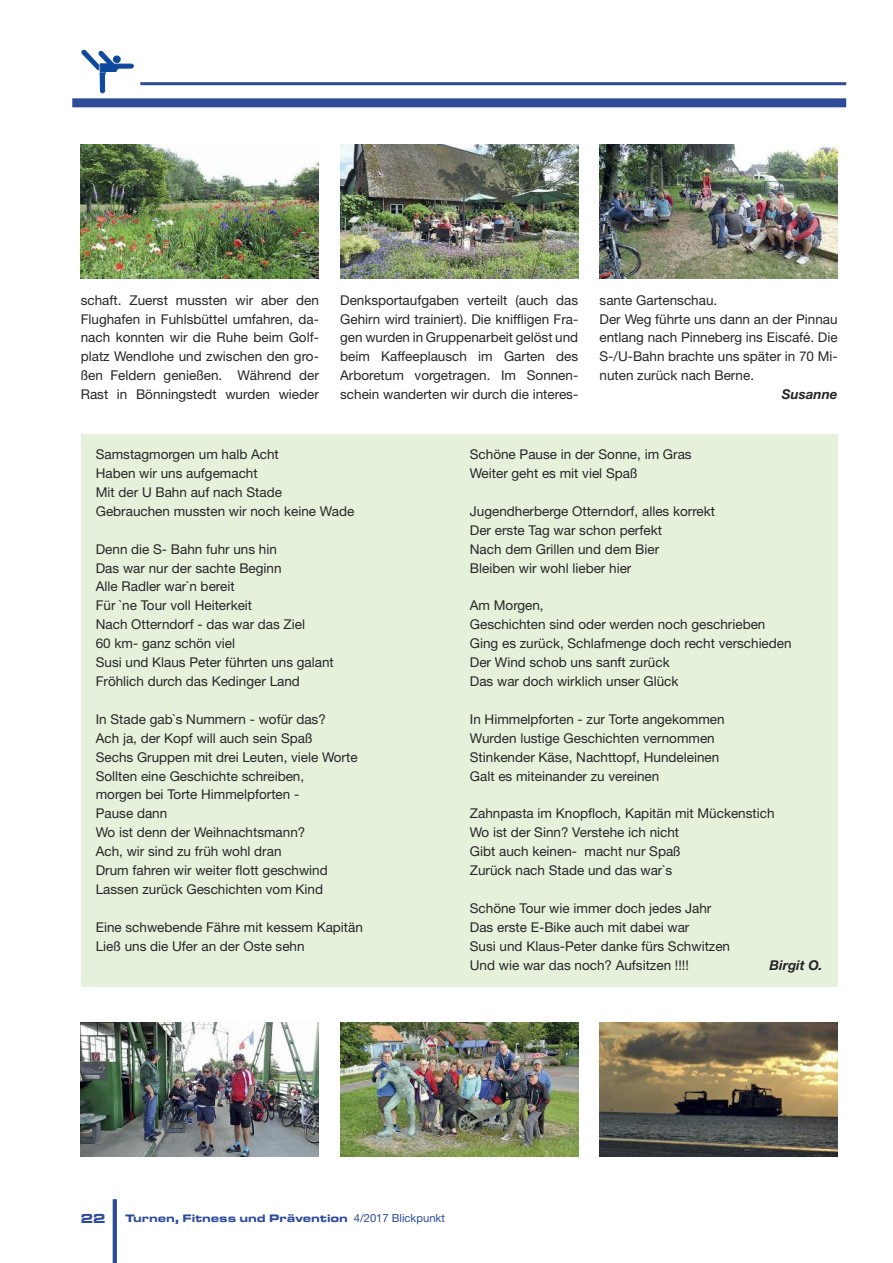
<style>
.page{position:relative;width:893px;height:1263px;background:#fff}
.page>*{position:absolute;margin:0;border:0;box-sizing:border-box;transform-origin:0 0}
.t1{font:13.5px/18.9px "Helvetica Neue";color:#272627}
.t2{font:italic 700 13.5px "Helvetica Neue";color:#272627}
.t3{font:13.5px "Microgramma Bold Ext";color:#2e4b9a}
.t4{font:11.25px "Microgramma D Bold Exte";letter-spacing:.05em;color:#2e4b9a}
.s1{font-family:"Helvetica Neue"}
</style>
<div class="page">
<div style="left:81px;top:434px;width:757px;height:553px;background:#e6f1dc"></div>
<hr style="left:113px;top:1199px;width:4px;height:64px;background:#2e4b9a">
<hr style="left:140px;top:82px;width:706px;height:3px;background:#2e4b9a">
<div style="left:72px;top:98px;width:774px;height:9px;background:#2e4b9a"></div>
<svg style="left:81px;top:50px;width:53px;height:44px"></svg>
<img style="left:81px;top:1023px;width:238px;height:134px">
<img style="left:340px;top:1023px;width:238px;height:134px">
<img style="left:600px;top:1023px;width:238px;height:134px">
<img style="left:340px;top:145px;width:238px;height:133px">
<img style="left:81px;top:145px;width:238px;height:133px">
<img style="left:600px;top:145px;width:238px;height:133px">
<p class="t1" style="left:81px;top:292px;width:240px;text-align:justify">schaft. Zuerst mussten wir aber den Flughafen in Fuhlsbüttel umfahren, da&shy;nach konnten wir die Ruhe beim Golf&shy;platz Wendlohe und zwischen den gro&shy;ßen Feldern genießen. Während der Rast in Bönningstedt wurden wieder</p>
<p class="t1" style="left:340px;top:292px;width:240px;text-align:justify">Denksportaufgaben verteilt (auch das Gehirn wird trainiert). Die kniffligen Fra&shy;gen wurden in Gruppenarbeit gelöst und beim Kaffeeplausch im Garten des Arboretum vorgetragen. Im Sonnen&shy;schein wanderten wir durch die interes-</p>
<p class="t1" style="left:600px;top:292px;width:240px">sante Gartenschau.<br>Der Weg führte uns dann an der Pinnau entlang nach Pinneberg ins Eiscafé. Die<br>S-/U-Bahn brachte uns später in 70 Mi&shy;nuten zurück nach Berne.</p>
<p class="t2" style="left:782px;top:389px;width:57px">Susanne</p>
<p class="t1" style="left:96px;top:446px;width:260px">Samstagmorgen um halb Acht<br>Haben wir uns aufgemacht<br>Mit der U Bahn auf nach Stade<br>Gebrauchen mussten wir noch keine Wade</p>
<p class="t1" style="left:96px;top:541px;width:240px">Denn die S- Bahn fuhr uns hin<br>Das war nur der sachte Beginn<br>Alle Radler war`n bereit<br>Für `ne Tour voll Heiterkeit<br>Nach Otterndorf - das war das Ziel<br>60 km- ganz schön viel<br>Susi und Klaus Peter führten uns galant<br>Fröhlich durch das Kedinger Land</p>
<p class="t1" style="left:96px;top:711px;width:263px">In Stade gab`s Nummern - wofür das?<br>Ach ja, der Kopf will auch sein Spaß<br>Sechs Gruppen mit drei Leuten, viele Worte<br>Sollten eine Geschichte schreiben,<br>morgen bei Torte Himmelpforten -<br>Pause dann<br>Wo ist denn der Weihnachtsmann?<br>Ach, wir sind zu früh wohl dran<br>Drum fahren wir weiter flott geschwind<br>Lassen zurück Geschichten vom Kind</p>
<p class="t1" style="left:96px;top:919px;width:269px">Eine schwebende Fähre mit kessem Kapitän<br>Ließ uns die Ufer an der Oste sehn</p>
<p class="t1" style="left:470px;top:446px;width:223px">Schöne Pause in der Sonne, im Gras<br>Weiter geht es mit viel Spaß</p>
<p class="t1" style="left:470px;top:503px;width:247px">Jugendherberge Otterndorf, alles korrekt<br>Der erste Tag war schon perfekt<br>Nach dem Grillen und dem Bier<br>Bleiben wir wohl lieber hier</p>
<p class="t1" style="left:470px;top:597px;width:323px">Am Morgen,<br>Geschichten sind oder werden noch geschrieben Ging es zurück, Schlafmenge doch recht verschieden Der Wind schob uns sanft zurück<br>Das war doch wirklich unser Glück</p>
<p class="t1" style="left:470px;top:711px;width:256px">In Himmelpforten - zur Torte angekommen Wurden lustige Geschichten vernommen Stinkender Käse, Nachttopf, Hundeleinen Galt es miteinander zu vereinen</p>
<p class="t1" style="left:470px;top:805px;width:306px">Zahnpasta im Knopfloch, Kapitän mit Mückenstich Wo ist der Sinn? Verstehe ich nicht<br>Gibt auch keinen- macht nur Spaß<br>Zurück nach Stade und das war`s</p>
<p class="t1" style="left:470px;top:900px;width:262px">Schöne Tour wie immer doch jedes Jahr Das erste E-Bike auch mit dabei war<br>Susi und Klaus-Peter danke fürs Schwitzen Und wie war das noch? Aufsitzen !!!!</p>
<p class="t2" style="left:769px;top:960px;width:55px">Birgit O.</p>
<p class="t3" style="left:81px;top:1213px;width:26px">22</p>
<p class="t4" style="left:125px;top:1212px;width:321px">Turnen, Fitness und Prävention <span class="s1">4/2017 Blickpunkt</span></p>
</div>
